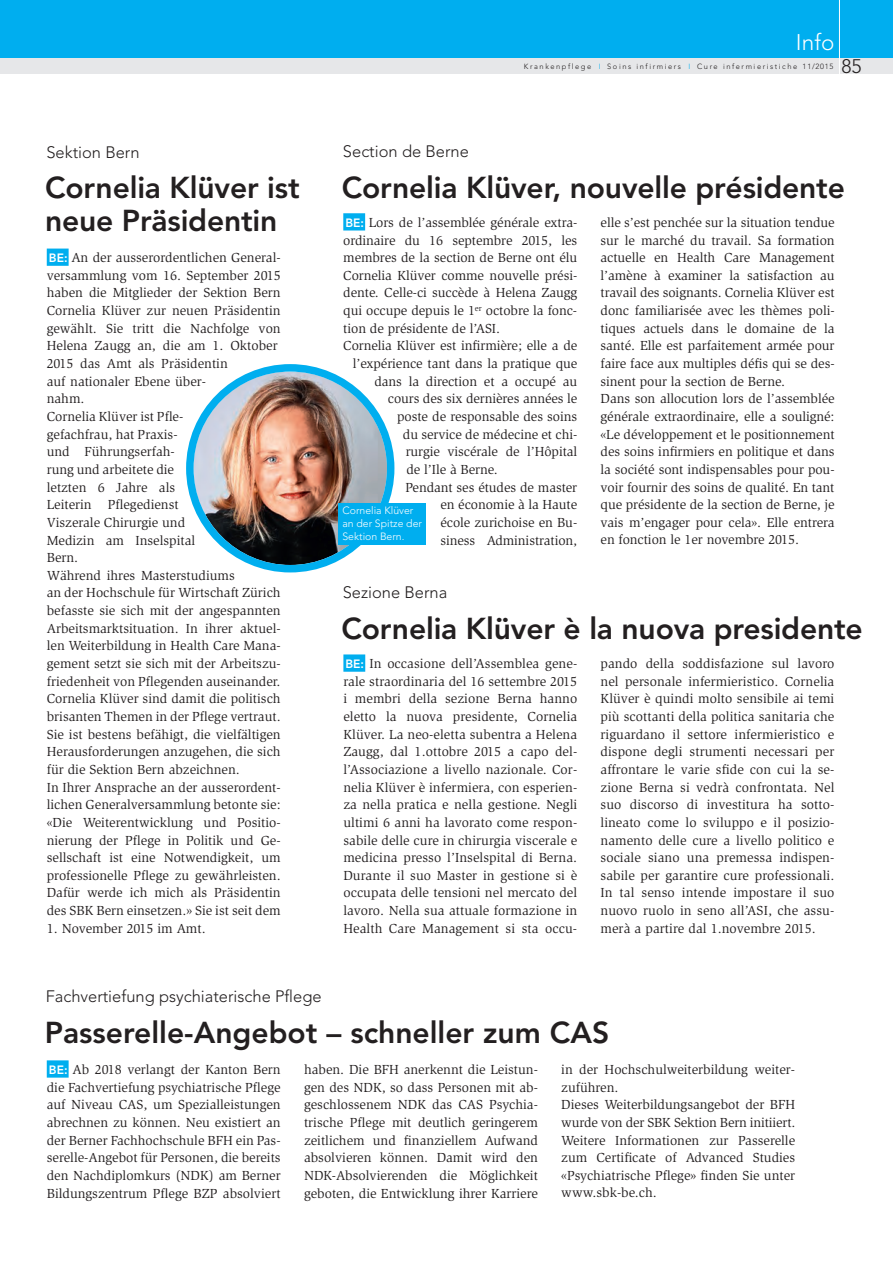
<style>
.page{position:relative;width:893px;height:1263px;background:#fff}
.page>*{position:absolute;margin:0;border:0;box-sizing:border-box;transform-origin:0 0}
.t1{font:800 30px/32.5px "Avenir";letter-spacing:-.005em;color:#231f20}
.t2{font:300 22.5px "Avenir";color:#fff}
.t3{font:300 19.5px "Avenir";color:#231f20}
.t4{font:300 16.5px "Avenir";color:#231f20}
.t5{font:13.5px/17.7px "Slimbach";color:#231f20;text-align:justify}
.t6{font:300 10.5px/12.8px "Avenir";color:#fff}
.t7{font:300 7.5px "Avenir";letter-spacing:.21em;color:#231f20}
.s1{font-family:"Avenir";font-weight:800;font-size:12px;color:#00aeef}
.s2{color:#00aeef}
</style>
<div class="page">
<div style="left:0;top:58px;width:893px;height:16px;background:#e6e7e9"></div>
<div style="left:0;top:0;width:893px;height:58px;background:#00aeef"></div>
<hr style="left:839px;top:0;width:1px;height:74px;background:#fff">
<div style="left:47px;top:249px;width:22px;height:17px;background:#00aeef"></div>
<div style="left:343px;top:213px;width:22px;height:17px;background:#00aeef"></div>
<div style="left:343px;top:654px;width:22px;height:18px;background:#00aeef"></div>
<div style="left:47px;top:1060px;width:22px;height:17px;background:#00aeef"></div>
<img style="left:186px;top:364px;width:208px;height:208px">
<div style="left:338px;top:503px;width:87px;height:41px;background:#00aeef"></div>
<p class="t4" style="left:46px;top:145px;width:95px">Sektion Bern</p>
<h1 class="t1" style="left:45px;top:174px;width:256px">Cornelia Klüver ist neue Präsidentin</h1>
<p class="t5" style="left:47px;top:250px;width:235px;text-align:left"><span class="s1">BE:</span> An der ausserordentlichen General&shy;versammlung vom 16. September 2015 haben die Mitglieder der Sektion Bern Cornelia Klüver zur neuen Präsidentin gewählt. Sie tritt die Nachfolge von Helena Zaugg an, die am 1. Oktober 2015 das Amt als Präsidentin<br>auf nationaler Ebene über-<br>nahm.<br>Cornelia Klüver ist Pfle-<br>gefachfrau, hat Praxis-<br>und Führungserfah-<br>rung und arbeitete die<br>letzten 6 Jahre als<br>Leiterin Pflegedienst<br>Viszerale Chirurgie und<br>Medizin am Inselspital<br>Bern.<br>Während ihres Masterstudiums<br>an der Hochschule für Wirtschaft Zürich befasste sie sich mit der angespannten Arbeitsmarktsituation. In ihrer aktuel&shy;len Weiterbildung in Health Care Mana&shy;gement setzt sie sich mit der Arbeitszu&shy;friedenheit von Pflegenden auseinander.<br>Cornelia Klüver sind damit die politisch brisanten Themen in der Pflege vertraut.<br>Sie ist bestens befähigt, die vielfältigen Herausforderungen anzugehen, die sich für die Sektion Bern abzeichnen.<br>In Ihrer Ansprache an der ausserordent&shy;lichen Generalversammlung betonte sie: «Die Weiterentwicklung und Positio&shy;nierung der Pflege in Politik und Ge&shy;sellschaft ist eine Notwendigkeit, um professionelle Pflege zu gewährleisten.<br>Dafür werde ich mich als Präsidentin des SBK Bern einsetzen.» Sie ist seit dem</p>
<p class="t5" style="left:47px;top:920px;width:160px">1. November 2015 im Amt.</p>
<h2 class="t2" style="left:796px;top:33px;width:40px">Info</h2>
<p class="t7" style="left:524px;top:63px;width:311px">Krankenpflege <span class="s2">I</span> Soins infirmiers <span class="s2">I</span> Cure infermieristiche 11/2015</p>
<h3 class="t3" style="left:841px;top:58px;width:22px">85</h3>
<p class="t4" style="left:343px;top:145px;width:127px">Section de Berne</p>
<h1 class="t1" style="left:342px;top:174px;width:505px">Cornelia Klüver, nouvelle présidente</h1>
<p class="t5" style="left:345px;top:214px;width:233px"><span class="s1">BE:</span> Lors de l’assemblée générale extra-</p>
<p class="t5" style="left:343px;top:232px;width:236px">ordinaire du 16 septembre 2015, les</p>
<p class="t5" style="left:343px;top:250px;width:235px">membres de la section de Berne ont élu</p>
<p class="t5" style="left:343px;top:267px;width:236px">Cornelia Klüver comme nouvelle prési-</p>
<p class="t5" style="left:343px;top:285px;width:235px">dente. Celle-ci succède à Helena Zaugg</p>
<p class="t5" style="left:343px;top:303px;width:235px">qui occupe depuis le 1<sup>er</sup> octobre la fonc-</p>
<p class="t5" style="left:343px;top:320px;width:158px">tion de présidente de l’ASI.</p>
<p class="t5" style="left:343px;top:338px;width:236px">Cornelia Klüver est infirmière; elle a de</p>
<p class="t5" style="left:353px;top:356px;width:226px">l’expérience tant dans la pratique que</p>
<p class="t5" style="left:374px;top:373px;width:204px">dans la direction et a occupé au</p>
<p class="t5" style="left:388px;top:391px;width:191px">cours des six dernières années le</p>
<p class="t5" style="left:397px;top:409px;width:182px">poste de responsable des soins</p>
<p class="t5" style="left:403px;top:426px;width:176px">du service de médecine et chi-</p>
<p class="t5" style="left:406px;top:444px;width:173px">rurgie viscérale de l’Hôpital</p>
<p class="t5" style="left:406px;top:462px;width:93px">de l’Ile à Berne.</p>
<p class="t5" style="left:405px;top:479px;width:173px">Pendant ses études de master</p>
<p class="t5" style="left:440px;top:497px;width:138px">en économie à la Haute</p>
<p class="t5" style="left:440px;top:514px;width:138px">école zurichoise en Bu-</p>
<p class="t5" style="left:440px;top:532px;width:138px">siness Administration,</p>
<p class="t5" style="left:601px;top:214px;width:236px;text-align:left">elle s’est penchée sur la situation tendue sur le marché du travail. Sa formation actuelle en Health Care Management l’amène à examiner la satisfaction au travail des soignants. Cornelia Klüver est donc familiarisée avec les thèmes poli&shy;tiques actuels dans le domaine de la santé. Elle est parfaitement armée pour faire face aux multiples défis qui se des&shy;sinent pour la section de Berne.<br>Dans son allocution lors de l’assemblée générale extraordinaire, elle a souligné: «Le développement et le positionnement des soins infirmiers en politique et dans la société sont indispensables pour pou&shy;voir fournir des soins de qualité. En tant que présidente de la section de Berne, je vais m’engager pour cela». Elle entrera en fonction le 1er novembre 2015.</p>
<p class="t6" style="left:342px;top:505px;width:81px">Cornelia Klüver an der Spitze der<br>Sektion Bern.</p>
<p class="t4" style="left:343px;top:586px;width:106px">Sezione Berna</p>
<h1 class="t1" style="left:341px;top:615px;width:523px">Cornelia Klüver è la nuova presidente</h1>
<p class="t5" style="left:343px;top:656px;width:235px"><span class="s1">BE:</span> In occasione dell’Assemblea gene&shy;rale straordinaria del 16 settembre 2015 i membri della sezione Berna hanno eletto la nuova presidente, Cornelia Klüver. La neo-eletta subentra a Helena Zaugg, dal 1.ottobre 2015 a capo del&shy;l’Associazione a livello nazionale. Cor&shy;nelia Klüver è infermiera, con esperien&shy;za nella pratica e nella gestione. Negli ultimi 6 anni ha lavorato come respon&shy;sabile delle cure in chirurgia viscerale e medicina presso l’Inselspital di Berna.<br>Durante il suo Master in gestione si è occupata delle tensioni nel mercato del lavoro. Nella sua attuale formazione in Health Care Management si sta occu-</p>
<p class="t5" style="left:600px;top:656px;width:235px">pando della soddisfazione sul lavoro nel personale infermieristico. Cornelia Klüver è quindi molto sensibile ai temi più scottanti della politica sanitaria che riguardano il settore infermieristico e dispone degli strumenti necessari per affrontare le varie sfide con cui la se&shy;zione Berna si vedrà confrontata. Nel suo discorso di investitura ha sotto&shy;lineato come lo sviluppo e il posizio&shy;namento delle cure a livello politico e sociale siano una premessa indispen&shy;sabile per garantire cure professionali.<br>In tal senso intende impostare il suo nuovo ruolo in seno all’ASI, che assu&shy;merà a partire dal 1.novembre 2015.</p>
<p class="t4" style="left:46px;top:990px;width:277px">Fachvertiefung psychiaterische Pflege</p>
<h1 class="t1" style="left:45px;top:1019px;width:566px">Passerelle-Angebot – schneller zum CAS</h1>
<p class="t5" style="left:47px;top:1061px;width:235px"><span class="s1">BE:</span> Ab 2018 verlangt der Kanton Bern die Fachvertiefung psychiatrische Pflege auf Niveau CAS, um Spezialleistungen abrechnen zu können. Neu existiert an der Berner Fachhochschule BFH ein Pas&shy;serelle-Angebot für Personen, die bereits den Nachdiplomkurs (NDK) am Berner Bildungszentrum Pflege BZP absolviert</p>
<p class="t5" style="left:304px;top:1061px;width:235px">haben. Die BFH anerkennt die Leistun&shy;gen des NDK, so dass Personen mit ab&shy;geschlossenem NDK das CAS Psychia&shy;trische Pflege mit deutlich geringerem zeitlichem und finanziellem Aufwand absolvieren können. Damit wird den NDK-Absolvierenden die Möglichkeit geboten, die Entwicklung ihrer Karriere</p>
<p class="t5" style="left:561px;top:1061px;width:236px;text-align:left">in der Hochschulweiterbildung weiter&shy;zuführen.<br>Dieses Weiterbildungsangebot der BFH wurde von der SBK Sektion Bern initiiert.<br>Weitere Informationen zur Passerelle zum Certificate of Advanced Studies «Psychiatrische Pflege» finden Sie unter www.sbk-be.ch.</p>
</div>
